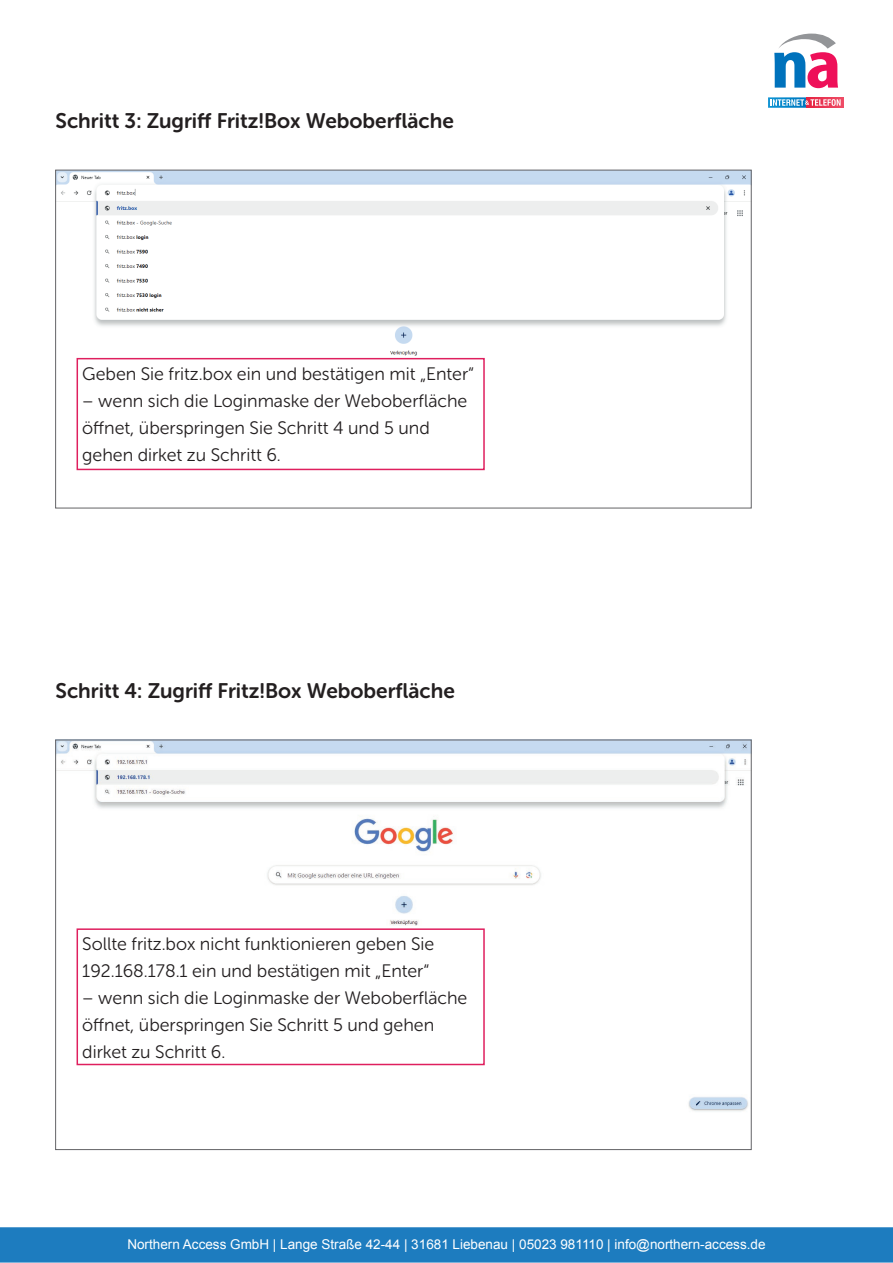
<style>
.page{position:relative;width:893px;height:1263px;background:#fff}
.page>*{position:absolute;margin:0;border:0;box-sizing:border-box;transform-origin:0 0}
.t1{font:21px "Museo Sans Rounded 700";color:#231f20}
.t2{font:18px/27px "Museo Sans Rounded 300";color:#231f20}
.t3{font:13.5px "Arial";color:#fff}
</style>
<div class="page">
<div style="left:0;top:1227px;width:893px;height:35px;background:#1d7cbf;border:2px solid #1d7cbf"></div>
<div style="left:807px;top:97px;width:36px;height:11px;background:#ee4a64"></div>
<svg style="left:768px;top:97px;width:73px;height:11px"></svg>
<svg style="left:774px;top:34px;width:64px;height:54px"></svg>
<img style="left:57px;top:172px;width:692px;height:299px">
<img style="left:57px;top:742px;width:692px;height:370px">
<div style="left:77px;top:359px;width:407px;height:110px;background:#fff"></div>
<div style="left:77px;top:358px;width:408px;height:112px;border:2px solid #df1f5e"></div>
<div style="left:77px;top:929px;width:407px;height:135px;background:#fff"></div>
<div style="left:77px;top:928px;width:408px;height:137px;border:2px solid #df1f5e"></div>
<p class="t1" style="left:56px;top:109px;width:400px">Schritt 3: Zugriff Fritz!Box Weboberfläche</p>
<p class="t2" style="left:82px;top:361px;width:393px">Geben Sie fritz.box ein und bestätigen mit „Enter“</p>
<p class="t2" style="left:82px;top:388px;width:387px">– wenn sich die Loginmaske der Weboberfläche öffnet, überspringen Sie Schritt 4 und 5 und gehen dirket zu Schritt 6.</p>
<p class="t1" style="left:56px;top:679px;width:401px">Schritt 4: Zugriff Fritz!Box Weboberfläche</p>
<p class="t2" style="left:82px;top:930px;width:354px">Sollte fritz.box nicht funktionieren geben Sie<br>192.168.178.1 ein und bestätigen mit „Enter“</p>
<p class="t2" style="left:82px;top:984px;width:387px">– wenn sich die Loginmaske der Weboberfläche öffnet, überspringen Sie Schritt 5 und gehen dirket zu Schritt 6.</p>
<p class="t3" style="left:127px;top:1235px;width:640px">Northern Access GmbH | Lange Straße 42-44 | 31681 Liebenau | 05023 981110 | info@northern-access.de</p>
</div>
